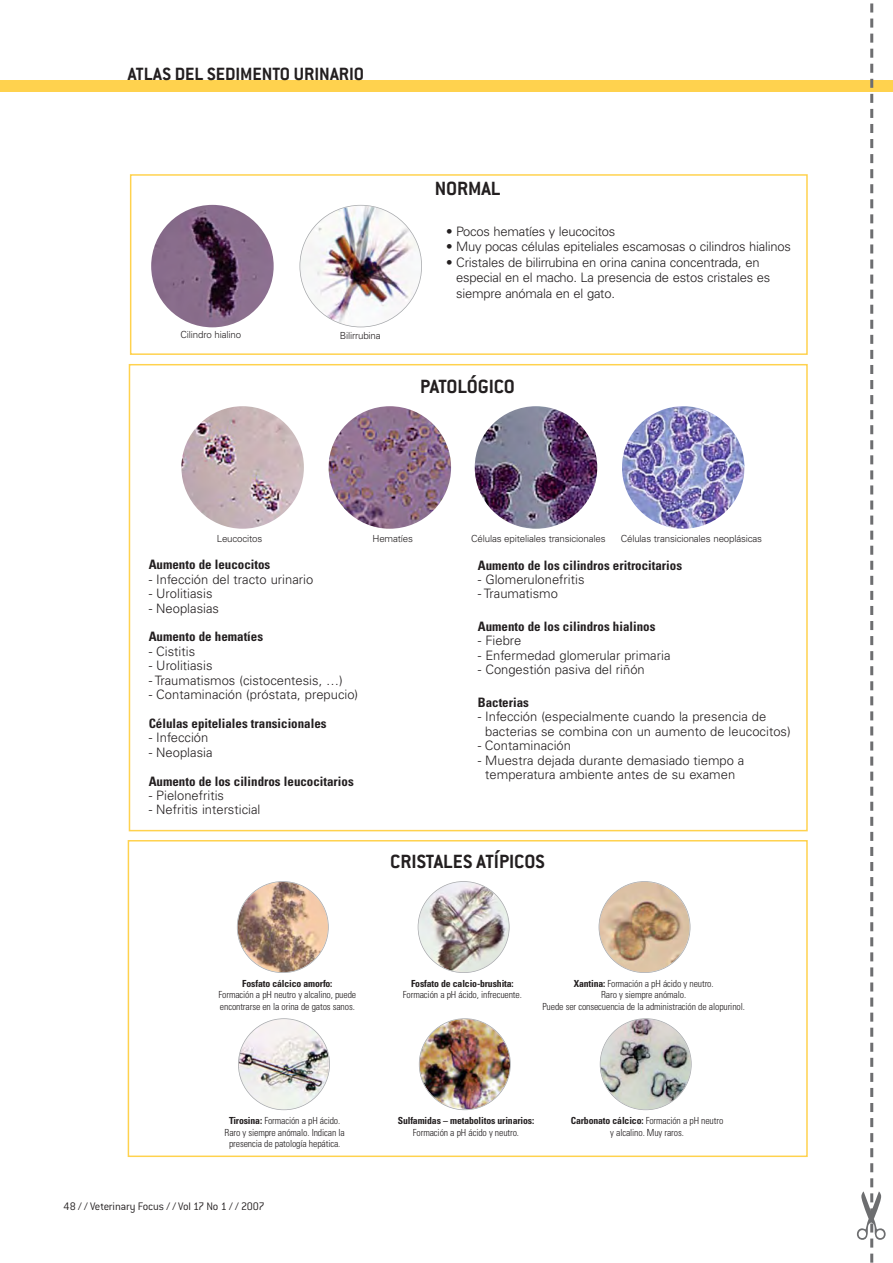
<style>
.page{position:relative;width:893px;height:1263px;background:#fff}
.page>*{position:absolute;margin:0;border:0;box-sizing:border-box;transform-origin:0 0}
.t1{font:700 21px "Conduit ITC";color:#231f20}
.t2{font:700 19.5px "Conduit ITC";color:#231f20}
.t3{font:300 12.9px/14.4px "Univers";color:#231f20}
.t4{font:700 condensed 12.9px "Univers";color:#231f20}
.t5{font:300 12px "Conduit ITC";letter-spacing:-.015em;color:#231f20}
.t6{font:300 condensed 9.75px/11.7px "Univers";letter-spacing:-.015em;color:#231f20;text-align:center}
.t7{font:300 9.75px "Univers";letter-spacing:-.015em;color:#231f20}
.t8{font:700 condensed 9.75px "Univers";letter-spacing:-.015em;color:#231f20}
.s1{font-weight:700}
</style>
<div class="page">
<svg style="left:127px;top:364px;width:681px;height:794px"></svg>
<img style="left:599px;top:882px;width:91px;height:90px;border-radius:50%">
<div style="left:599px;top:881px;width:91px;height:92px;border:2px solid #a7a9ac;border-radius:50%"></div>
<img style="left:239px;top:1019px;width:90px;height:90px;border-radius:50%">
<div style="left:238px;top:1018px;width:92px;height:92px;border:2px solid #a7a9ac;border-radius:50%"></div>
<img style="left:181px;top:406px;width:123px;height:123px;border-radius:50%">
<img style="left:329px;top:406px;width:122px;height:123px;border-radius:50%">
<img style="left:475px;top:406px;width:122px;height:123px;border-radius:50%">
<img style="left:622px;top:406px;width:122px;height:123px;border-radius:50%">
<img style="left:238px;top:882px;width:90px;height:90px;border-radius:50%">
<div style="left:237px;top:881px;width:92px;height:92px;border:2px solid #a7a9ac;border-radius:50%"></div>
<img style="left:419px;top:882px;width:90px;height:90px;border-radius:50%">
<div style="left:418px;top:881px;width:92px;height:92px;border:2px solid #a7a9ac;border-radius:50%"></div>
<img style="left:420px;top:1019px;width:90px;height:90px;border-radius:50%">
<div style="left:419px;top:1018px;width:92px;height:92px;border:2px solid #a7a9ac;border-radius:50%"></div>
<img style="left:600px;top:1019px;width:91px;height:90px;border-radius:50%">
<div style="left:600px;top:1018px;width:92px;height:92px;border:2px solid #a7a9ac;border-radius:50%"></div>
<div style="left:130px;top:174px;width:678px;height:181px;border:2px solid #ffd24e"></div>
<img style="left:151px;top:205px;width:123px;height:122px;border-radius:50%">
<img style="left:300px;top:206px;width:121px;height:121px;border-radius:50%">
<div style="left:299px;top:205px;width:123px;height:122px;border:2px solid #a7a9ac;border-radius:50%"></div>
<div style="left:0;top:80px;width:893px;height:12px;background:#ffd24e"></div>
<svg style="left:870px;top:3px;width:4px;height:1260px"></svg>
<h2 class="t2" style="left:128px;top:62px;width:238px">ATLAS DEL SEDIMENTO URINARIO</h2>
<p class="t7" style="left:181px;top:331px;width:62px">Cilindro hialino</p>
<p class="t7" style="left:340px;top:331px;width:42px">Bilirrubina</p>
<h1 class="t1" style="left:435px;top:176px;width:67px">NORMAL</h1>
<p class="t3" style="left:446px;top:225px;width:171px">• Pocos hematíes y leucocitos</p>
<p class="t3" style="left:446px;top:241px;width:346px">• Muy pocas células epiteliales escamosas o cilindros hialinos</p>
<p class="t3" style="left:456px;top:256px;width:315px;line-height:15.6px;text-indent:-10px">• Cristales de bilirrubina en orina canina concentrada, en especial en el macho. La presencia de estos cristales es siempre anómala en el gato.</p>
<h1 class="t1" style="left:420px;top:374px;width:97px">PATOLÓGICO</h1>
<p class="t7" style="left:217px;top:535px;width:47px">Leucocitos</p>
<p class="t7" style="left:372px;top:535px;width:42px">Hematíes</p>
<p class="t7" style="left:471px;top:535px;width:136px">Células epiteliales transicionales</p>
<p class="t7" style="left:621px;top:535px;width:143px">Células transicionales neoplásicas</p>
<p class="t4" style="left:149px;top:560px;width:123px">Aumento de leucocitos</p>
<p class="t3" style="left:149px;top:573px;width:166px">- Infección del tracto urinario</p>
<p class="t3" style="left:149px;top:588px;width:65px">- Urolitiasis</p>
<p class="t3" style="left:149px;top:602px;width:72px">- Neoplasias</p>
<p class="t4" style="left:149px;top:632px;width:116px">Aumento de hematíes</p>
<p class="t3" style="left:149px;top:645px;width:48px">- Cistitis</p>
<p class="t3" style="left:149px;top:660px;width:65px">- Urolitiasis</p>
<p class="t3" style="left:149px;top:674px;width:196px">- Traumatismos (cistocentesis, …)</p>
<p class="t3" style="left:149px;top:688px;width:211px">- Contaminación (próstata, prepucio)</p>
<p class="t4" style="left:149px;top:719px;width:179px">Células epiteliales transicionales</p>
<p class="t3" style="left:149px;top:732px;width:61px">- Infección</p>
<p class="t3" style="left:149px;top:746px;width:65px">- Neoplasia</p>
<p class="t4" style="left:149px;top:776px;width:207px">Aumento de los cilindros leucocitarios</p>
<p class="t3" style="left:149px;top:789px;width:77px">- Pielonefritis</p>
<p class="t3" style="left:149px;top:804px;width:113px">- Nefritis intersticial</p>
<p class="t4" style="left:478px;top:560px;width:206px">Aumento de los cilindros eritrocitarios</p>
<p class="t3" style="left:478px;top:573px;width:108px">- Glomerulonefritis</p>
<p class="t3" style="left:478px;top:588px;width:82px">- Traumatismo</p>
<p class="t4" style="left:478px;top:622px;width:179px">Aumento de los cilindros hialinos</p>
<p class="t3" style="left:478px;top:635px;width:45px">- Fiebre</p>
<p class="t3" style="left:478px;top:649px;width:194px">- Enfermedad glomerular primaria</p>
<p class="t3" style="left:478px;top:664px;width:169px">- Congestión pasiva del riñón</p>
<p class="t4" style="left:478px;top:698px;width:53px">Bacterias</p>
<p class="t3" style="left:485px;top:711px;width:307px;text-indent:-7px">- Infección (especialmente cuando la presencia de bacterias se combina con un aumento de leucocitos)</p>
<p class="t3" style="left:478px;top:739px;width:95px">- Contaminación</p>
<p class="t3" style="left:478px;top:754px;width:268px;text-align:center">- Muestra dejada durante demasiado tiempo a temperatura ambiente antes de su examen</p>
<h1 class="t1" style="left:390px;top:849px;width:156px">CRISTALES ATÍPICOS</h1>
<p class="t8" style="left:242px;top:980px;width:92px">Fosfato cálcico amorfo:</p>
<p class="t6" style="left:219px;top:990px;width:139px;text-align:left">Formación a pH neutro y alcalino, puede encontrarse en la orina de gatos sanos.</p>
<p class="t8" style="left:411px;top:980px;width:104px">Fosfato de calcio-brushita:</p>
<p class="t6" style="left:403px;top:990px;width:120px">Formación a pH ácido, infrecuente.</p>
<p class="t6" style="left:542px;top:978px;width:204px"><span class="s1">Xantina:</span> Formación a pH ácido y neutro.<br>Raro y siempre anómalo.<br>Puede ser consecuencia de la administración de alopurinol.</p>
<p class="t6" style="left:225px;top:1115px;width:122px"><span class="s1">Tirosina:</span> Formación a pH ácido.<br>Raro y siempre anómalo. Indican la presencia de patología hepática.</p>
<p class="t8" style="left:398px;top:1117px;width:138px">Sulfamidas – metabolitos urinarios:</p>
<p class="t6" style="left:413px;top:1127px;width:108px">Formación a pH ácido y neutro.</p>
<p class="t5" style="left:64px;top:1198px;width:202px">48 / / Veterinary Focus / / Vol 17 No 1 / / 2007</p>
<p class="t6" style="left:571px;top:1115px;width:154px"><span class="s1">Carbonato cálcico:</span> Formación a pH neutro y alcalino. Muy raros.</p>
</div>
